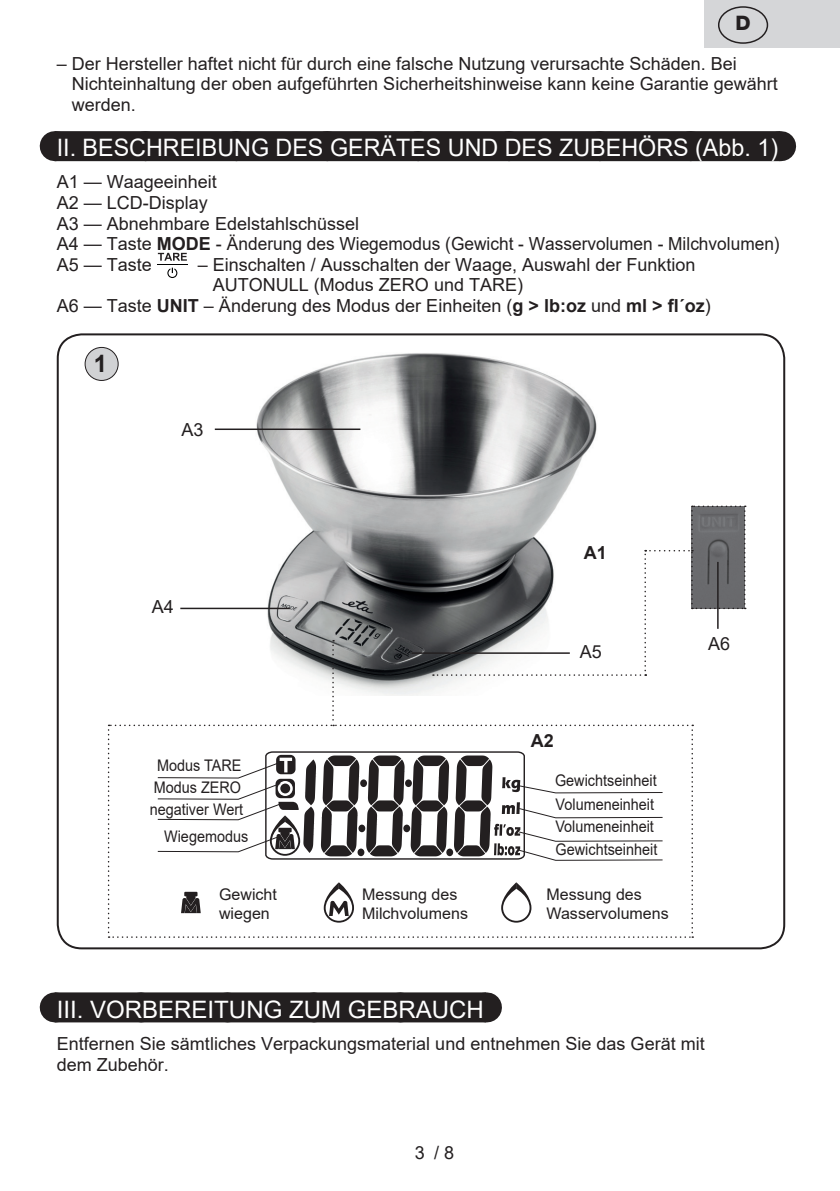
<style>
.page{position:relative;width:840px;height:1191px;background:#fff}
.page>*{position:absolute;margin:0;border:0;box-sizing:border-box;transform-origin:0 0}
.Grafický_nadpis_ETA{font:24px "Arial";color:#fff}
.Normální{font:700 24px "Arial";color:#231f20}
.t1{font:800 20px "Helvetica Neue OT";color:#231f20}
.Normální-2{font:18px/20.6px "Arial";color:#231f20}
.t2{font:700 18px "Arial";color:#231f20}
.t3{font:16px "Arial";color:#231f20;scale:.9 1}
.t4{font:16px/19.2px "Arial";color:#231f20}
.s1{font-weight:700}
</style>
<div class="page">
<div style="left:55px;top:131px;width:724px;height:30px;background:#231f20"></div>
<svg style="left:147px;top:131px;width:587px;height:1px"></svg>
<hr style="left:779px;top:131px;width:1px;height:30px;background:#231f20">
<div style="left:55px;top:992px;width:430px;height:30px;background:#231f20"></div>
<svg style="left:141px;top:992px;width:301px;height:1px"></svg>
<hr style="left:485px;top:992px;width:1px;height:30px;background:#231f20">
<svg style="left:167px;top:268px;width:10px;height:10px"></svg>
<hr style="left:157px;top:264px;width:30px;height:1px;background:#010202">
<svg style="left:158px;top:253px;width:29px;height:8px"></svg>
<img style="left:256px;top:353px;width:341px;height:152px">
<hr style="left:215px;top:428px;width:145px;height:2px;background:#231f20">
<svg style="left:108px;top:505px;width:637px;height:433px"></svg>
<div style="left:85px;top:347px;width:33px;height:33px;background:#d1d2d4;border-radius:50%"></div>
<div style="left:85px;top:347px;width:34px;height:34px;border:1px solid #231f20;border-radius:50%"></div>
<div style="left:704px;top:0;width:135px;height:48px;background:#d5d6d8"></div>
<div style="left:717px;top:6px;width:50px;height:38px;border:1px solid #231f20;border-radius:50%"></div>
<p class="t1" style="left:735px;top:11px;width:17px">D</p>
<p class="Normální-2" style="left:72px;top:53px;width:707px;text-indent:-15px">– Der Hersteller haftet nicht für durch eine falsche Nutzung verursachte Schäden. Bei<br>Nichteinhaltung der oben aufgeführten Sicherheitshinweise kann keine Garantie gewährt werden.</p>
<p class="Grafický_nadpis_ETA" style="left:57px;top:131px;width:722px">II. BESCHREIBUNG DES GERÄTES UND DES ZUBEHÖRS (Abb. 1)</p>
<p class="Normální-2" style="left:57px;top:172px;width:162px">A1 — Waageeinheit</p>
<p class="Normální-2" style="left:57px;top:192px;width:153px">A2 — LCD-Display</p>
<p class="Normální-2" style="left:57px;top:213px;width:304px">A3 — Abnehmbare Edelstahlschüssel</p>
<p class="Normální-2" style="left:57px;top:233px;width:724px">A4 — Taste <span class="s1">MODE</span> - Änderung des Wiegemodus (Gewicht - Wasservolumen - Milchvolumen)</p>
<p class="Normální-2" style="left:57px;top:254px;width:97px">A5 — Taste</p>
<p class="Normální-2" style="left:212px;top:254px;width:484px;text-indent:-15px">– Einschalten / Ausschalten der Waage, Auswahl der Funktion<br>AUTONULL (Modus ZERO und TARE)</p>
<p class="Normální-2" style="left:57px;top:295px;width:655px">A6 — Taste <span class="s1">UNIT</span> – Änderung des Modus der Einheiten (<span class="s1">g &gt; lb:oz</span> und <span class="s1">ml &gt; fl´oz</span>)</p>
<p class="Normální" style="left:94px;top:346px;width:15px">1</p>
<p class="Normální-2" style="left:181px;top:419px;width:24px">A3</p>
<p class="Normální-2" style="left:152px;top:596px;width:24px">A4</p>
<p class="t3" style="left:157px;top:755px;width:95px">Modus TARE</p>
<p class="t3" style="left:154px;top:776px;width:98px">Modus ZERO</p>
<p class="t3" style="left:164px;top:825px;width:95px">Wiegemodus</p>
<p class="t3" style="left:150px;top:798px;width:105px">negativer Wert</p>
<p class="t4" style="left:219px;top:884px;width:59px">Gewicht wiegen</p>
<p class="t2" style="left:583px;top:540px;width:25px">A1</p>
<p class="Normální-2" style="left:579px;top:641px;width:24px">A5</p>
<p class="t2" style="left:530px;top:727px;width:25px">A2</p>
<p class="t3" style="left:554px;top:769px;width:114px">Gewichtseinheit</p>
<p class="t3" style="left:555px;top:793px;width:111px">Volumeneinheit</p>
<p class="t3" style="left:555px;top:815px;width:111px">Volumeneinheit</p>
<p class="t3" style="left:555px;top:838px;width:114px">Gewichtseinheit</p>
<p class="t4" style="left:362px;top:885px;width:107px">Messung des<br>Milchvolumens</p>
<p class="t4" style="left:546px;top:885px;width:97px">Messung des</p>
<p class="t4" style="left:546px;top:904px;width:124px">Wasservolumens</p>
<p class="Normální-2" style="left:707px;top:633px;width:24px">A6</p>
<p class="Grafický_nadpis_ETA" style="left:57px;top:992px;width:428px">III. VORBEREITUNG ZUM GEBRAUCH</p>
<p class="Normální-2" style="left:57px;top:1033px;width:649px">Entfernen Sie sämtliches Verpackungsmaterial und entnehmen Sie das Gerät mit</p>
<p class="Normální-2" style="left:57px;top:1054px;width:114px">dem Zubehör.</p>
<p class="Normální-2" style="left:415px;top:1142px;width:41px">3 / 8</p>
</div>
